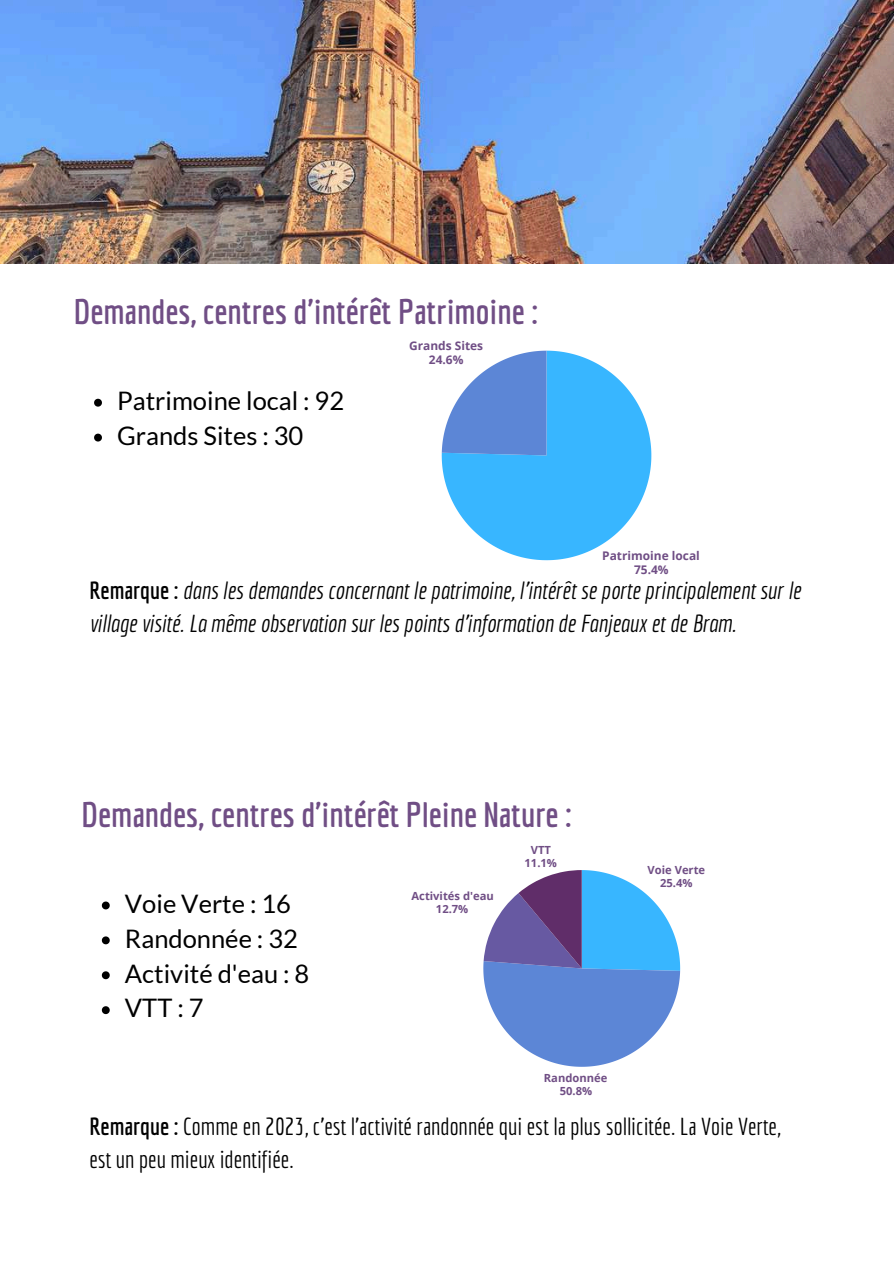
<style>
.page{position:relative;width:894px;height:1264px;background:#fff}
.page>*{position:absolute;margin:0;border:0;box-sizing:border-box;transform-origin:0 0}
.t1{font:700 34.5px "Economica";color:#704e85}
.t2{font:25.5px/34.8px "Lato";color:#000}
.t3{font:italic 24px/32.7px "Economica";color:#000}
.t4{font:24px/32.7px "Economica";color:#000}
.t5{font:700 11.85px/14px "Open Sans";color:#704e85;text-align:center}
.t6{font:700 11.25px/13px "Open Sans";color:#704e85;text-align:center}
.s1{font-weight:700;font-style:normal}
.s2{font-weight:700}
</style>
<div class="page">
<svg style="left:102px;top:901px;width:8px;height:8px"></svg>
<svg style="left:102px;top:936px;width:8px;height:8px"></svg>
<svg style="left:102px;top:971px;width:8px;height:8px"></svg>
<svg style="left:102px;top:1006px;width:8px;height:8px"></svg>
<svg style="left:483px;top:870px;width:197px;height:196px"></svg>
<svg style="left:94px;top:399px;width:8px;height:7px"></svg>
<svg style="left:94px;top:433px;width:8px;height:8px"></svg>
<svg style="left:441px;top:350px;width:210px;height:210px"></svg>
<img style="left:0;top:0;width:893px;height:263px">
<h1 class="t1" style="left:74px;top:291px;width:465px">Demandes, centres d'intérêt Patrimoine :</h1>
<p class="t2" style="left:117px;top:383px;width:228px">Patrimoine local : 92<br>Grands Sites : 30</p>
<p class="t5" style="left:409px;top:338px;width:75px">Grands Sites<br>24.6%</p>
<p class="t5" style="left:602px;top:549px;width:99px">Patrimoine local<br>75.4%</p>
<p class="t3" style="left:89px;top:574px;width:712px"><span class="s1">Remarque :</span> dans les demandes concernant le patrimoine, l'intérêt se porte principalement sur le village visité. La même observation sur les points d'information de Fanjeaux et de Bram.</p>
<h1 class="t1" style="left:82px;top:793px;width:491px">Demandes, centres d'intérêt Pleine Nature :</h1>
<p class="t2" style="left:125px;top:885px;width:186px">Voie Verte : 16<br>Randonnée : 32<br>Activité d'eau : 8<br>VTT:7</p>
<p class="t6" style="left:411px;top:889px;width:84px">Activités d'eau<br>12.7%</p>
<p class="t6" style="left:524px;top:843px;width:34px">VTT<br>11.1%</p>
<p class="t6" style="left:543px;top:1070px;width:65px">Randonnée<br>50.8%</p>
<p class="t6" style="left:647px;top:863px;width:59px">Voie Verte<br>25.4%</p>
<p class="t4" style="left:89px;top:1109px;width:692px"><span class="s2">Remarque :</span> Comme en 2023, c’est l’activité randonnée qui est la plus sollicitée. La Voie Verte, est un peu mieux identifiée.</p>
</div>
